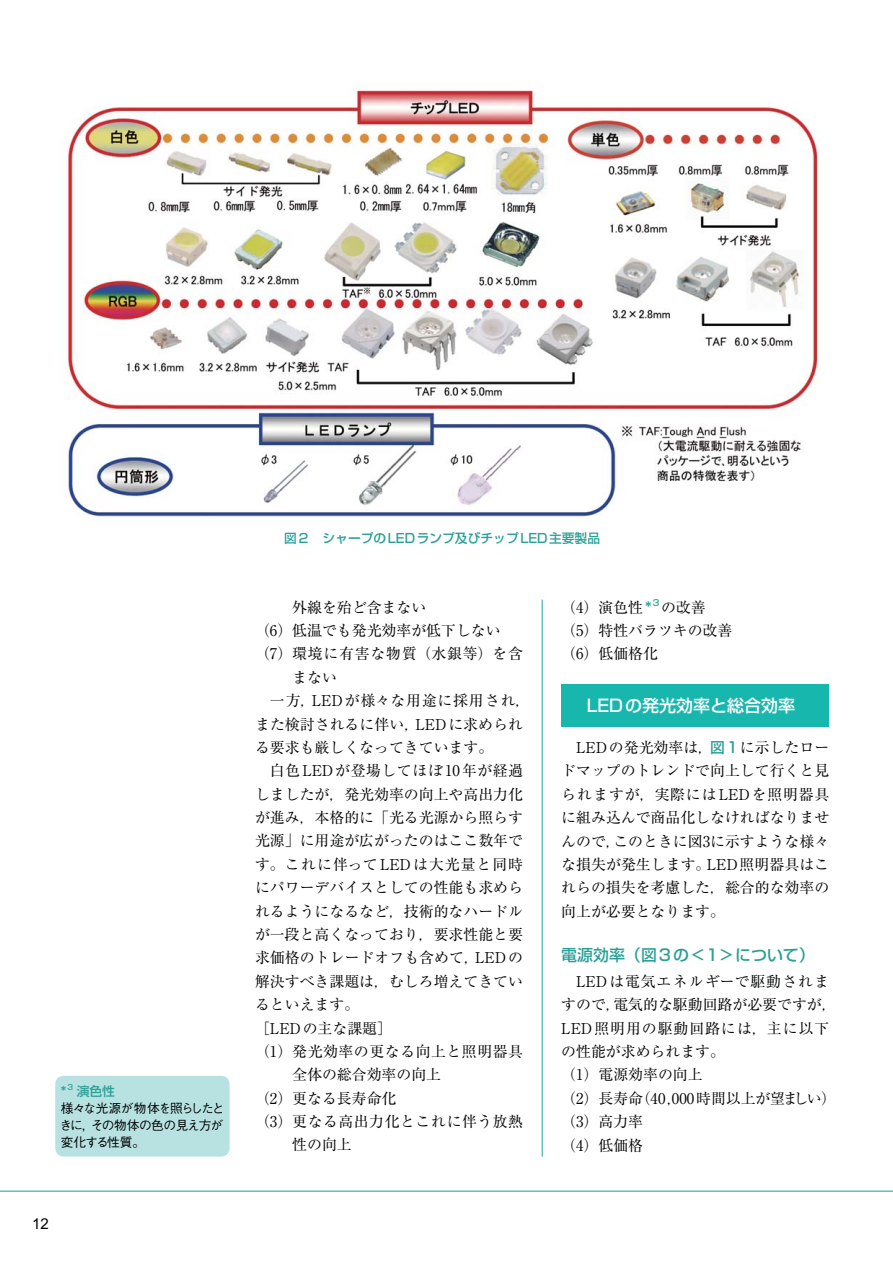
<style>
.page{position:relative;width:893px;height:1263px;background:#fff}
.page>*{position:absolute;margin:0;border:0;box-sizing:border-box;transform-origin:0 0}
.t1{font:16.95px "Shin Go Pro Medium 90 msp RKSJ H";color:#fff}
.t2{font:15.9px "Shin Go Pro Medium 90 msp RKSJ H";color:#299f96}
.t3{font:15px "Arial";color:#000202}
.t4{font:14.85px/23.4px "Ryumin Pro Regular 90 msp RKSJ H";color:#000202}
.t5{font:14.85px "Ryumin Pro Regular 90 msp RKSJ H";letter-spacing:.03em;color:#000202}
.t6{font:14.85px "Ryumin Pro Regular 90 msp RKSJ H";letter-spacing:.05em;color:#000202}
.t7{font:14.85px "Ryumin Pro Regular 90 msp RKSJ H";letter-spacing:.055em;color:#000202}
.t8{font:14.85px "Ryumin Pro Regular 90 msp RKSJ H";letter-spacing:.065em;color:#000202}
.t9{font:14.85px "Ryumin Pro Regular 90 msp RKSJ H";letter-spacing:.035em;color:#000202}
.t10{font:12.75px/17px "Gothic BBB Pro Medium 90 msp RKSJ H";letter-spacing:-.075em;color:#000202}
.t11{font:12.75px "Shin Go Pro Medium 90 msp RKSJ H";color:#299f96}
.s1{font-family:"Shin Go Pro Medium 90 msp RKSJ H";color:#299f96}
</style>
<div class="page">
<hr style="left:0;top:1191px;width:893px;height:1px;background:#20a69d">
<div style="left:561px;top:685px;width:268px;height:42px;background:#17b7ae"></div>
<hr style="left:542px;top:600px;width:1px;height:557px;background:#20a69d">
<div style="left:55px;top:1076px;width:175px;height:81px;background:#b8e2e2;border-radius:9px"></div>
<img style="left:67px;top:86px;width:753px;height:431px">
<p class="t11" style="left:61px;top:1086px;width:55px">*<sup>3</sup> 演色性</p>
<p class="t10" style="left:59px;top:1101px;width:167px">様々な光源が物体を照らしたときに，その物体の色の見え方が変化する性質。</p>
<p class="t3" style="left:32px;top:1215px;width:18px">12</p>
<p class="t11" style="left:284px;top:533px;width:317px">図２　シャープのLEDランプ及びチップLED主要製品</p>
<p class="t4" style="left:292px;top:597px;width:135px">外線を殆ど含まない</p>
<p class="t4" style="left:255px;top:621px;width:247px">（6）低温でも発光効率が低下しない</p>
<p class="t6" style="left:255px;top:648px;width:269px">（7）環境に有害な物質（水銀等）を含</p>
<p class="t4" style="left:292px;top:668px;width:46px">まない</p>
<p class="t7" style="left:270px;top:695px;width:262px">一方，LEDが様々な用途に採用され，</p>
<p class="t4" style="left:255px;top:714px;width:269px">また検討されるに伴い，LEDに求められ</p>
<p class="t4" style="left:255px;top:738px;width:240px">る要求も厳しくなってきています。</p>
<p class="t5" style="left:270px;top:765px;width:254px">白色LEDが登場してほぼ10年が経過</p>
<p class="t4" style="left:255px;top:784px;width:269px">しましたが，発光効率の向上や高出力化</p>
<p class="t4" style="left:255px;top:808px;width:269px">が進み，本格的に「光る光源から照らす</p>
<p class="t4" style="left:255px;top:831px;width:269px">光源」に用途が広がったのはここ数年で</p>
<p class="t8" style="left:255px;top:859px;width:269px">す。これに伴ってLEDは大光量と同時</p>
<p class="t4" style="left:255px;top:878px;width:269px">にパワーデバイスとしての性能も求めら</p>
<p class="t4" style="left:255px;top:901px;width:269px">れるようになるなど，技術的なハードル</p>
<p class="t4" style="left:255px;top:925px;width:269px">が一段と高くなっており，要求性能と要</p>
<p class="t4" style="left:255px;top:948px;width:269px">求価格のトレードオフも含めて，LEDの</p>
<p class="t4" style="left:255px;top:972px;width:269px">解決すべき課題は，むしろ増えてきてい</p>
<p class="t4" style="left:255px;top:995px;width:106px">るといえます。</p>
<p class="t4" style="left:255px;top:1018px;width:138px">［LEDの主な課題］</p>
<p class="t9" style="left:255px;top:1046px;width:269px">（1）発光効率の更なる向上と照明器具</p>
<p class="t4" style="left:292px;top:1065px;width:150px">全体の総合効率の向上</p>
<p class="t4" style="left:255px;top:1088px;width:143px">（2）更なる長寿命化</p>
<p class="t5" style="left:255px;top:1116px;width:269px">（3）更なる高出力化とこれに伴う放熱</p>
<p class="t4" style="left:292px;top:1135px;width:61px">性の向上</p>
<p class="t4" style="left:561px;top:597px;width:173px">（4）演色性<span class="s1">*</span><sup>3</sup> の改善<br>（5）特性バラツキの改善（6）低価格化</p>
<p class="t1" style="left:587px;top:700px;width:210px">LEDの発光効率と総合効率</p>
<p class="t4" style="left:561px;top:738px;width:269px;text-align:justify;text-indent:15px">LEDの発光効率は，<span class="s1">図1</span>に示したロードマップのトレンドで向上して行くと見られますが，実際にはLEDを照明器具に組み込んで商品化しなければなりませんので，このときに図3に示すような様々な損失が発生します。LED照明器具はこれらの損失を考慮した，総合的な効率の向上が必要となります。</p>
<p class="t2" style="left:561px;top:949px;width:255px">電源効率（図3の&lt;1&gt;について）</p>
<p class="t4" style="left:561px;top:972px;width:277px;text-indent:15px">LEDは電気エネルギーで駆動されますので，電気的な駆動回路が必要ですが，<br>LED照明用の駆動回路には，主に以下の性能が求められます。<br>（1）電源効率の向上<br>（2）長寿命（40,000時間以上が望ましい）（3）高力率<br>（4）低価格</p>
</div>
